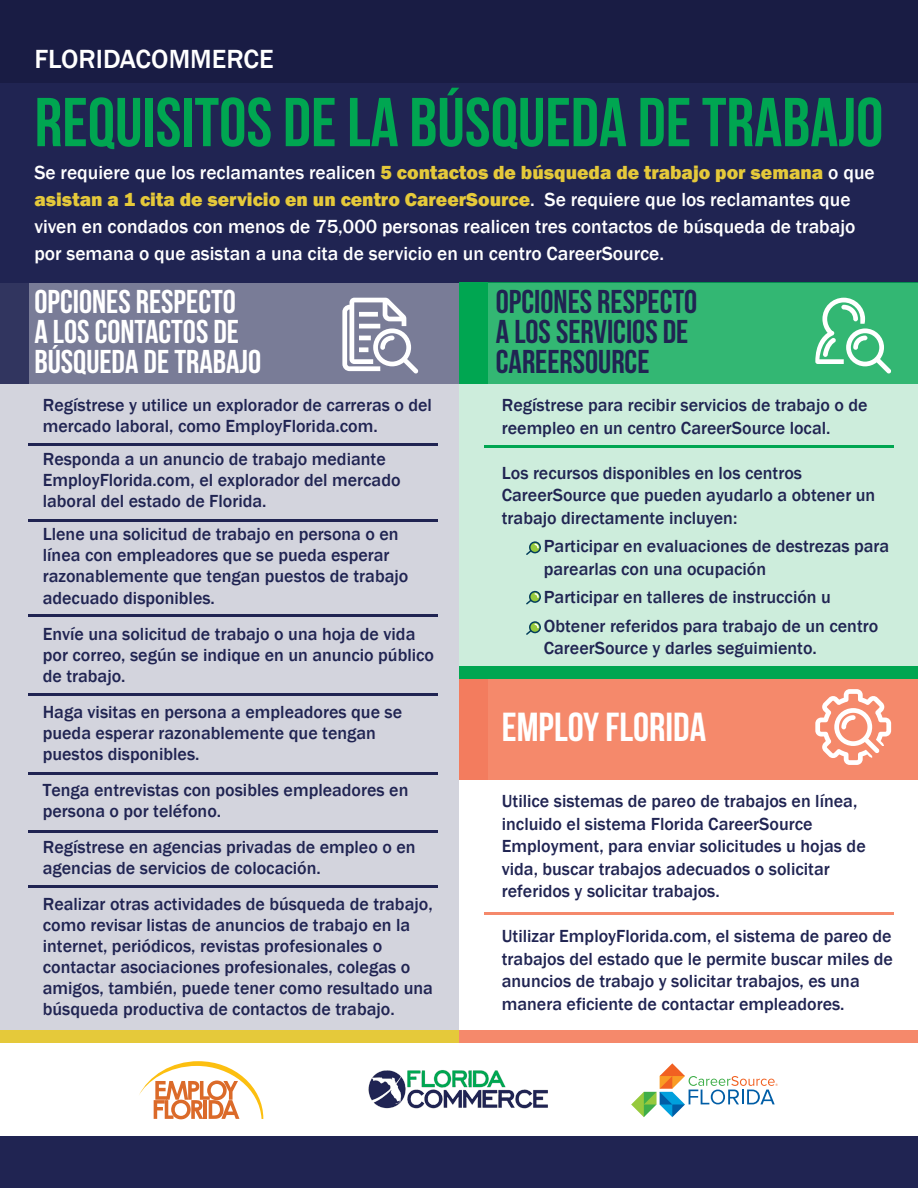
<style>
.page{position:relative;width:918px;height:1188px;background:#fff}
.page>*{position:absolute;margin:0;border:0;box-sizing:border-box;transform-origin:0 0}
.t1{font:700 69px "Bebas Neue";color:#00a651}
.t2{font:700 40.5px "Bebas Neue";color:#fff}
.t3{font:700 33px/30px "Bebas Neue";color:#fff}
.t4{font:700 33px/30px "Bebas Neue";color:#202452}
.t5{font:500 27px "Franklin Gothic";color:#fff}
.t6{font:500 19.5px/27px "Franklin Gothic";color:#fff}
.t7{font:500 18px/21px "Franklin Gothic";color:#202452}
.s1{font-weight:800;color:#e5c93a}
</style>
<div class="page">
<div style="left:0;top:0;width:918px;height:282px;background:#202452"></div>
<div style="left:0;top:1136px;width:918px;height:52px;background:#202452"></div>
<div style="left:0;top:0;width:918px;height:82px;background:#191c44"></div>
<svg style="left:139px;top:1061px;width:124px;height:58px"></svg>
<svg style="left:631px;top:1063px;width:147px;height:54px"></svg>
<div style="left:0;top:282px;width:459px;height:751px;background:#d3d4dd"></div>
<div style="left:0;top:282px;width:459px;height:102px;background:#797c97"></div>
<div style="left:0;top:282px;width:28px;height:102px;background:#31355f"></div>
<div style="left:459px;top:384px;width:459px;height:371px;background:#cdeddc"></div>
<div style="left:459px;top:282px;width:459px;height:102px;background:#33b773"></div>
<div style="left:459px;top:282px;width:28px;height:102px;background:#00a651"></div>
<hr style="left:28px;top:444px;width:410px;height:2px;background:#202452">
<hr style="left:484px;top:445px;width:410px;height:3px;background:#00a651">
<hr style="left:484px;top:912px;width:410px;height:3px;background:#f5896b">
<hr style="left:28px;top:520px;width:410px;height:2px;background:#202452">
<hr style="left:28px;top:614px;width:410px;height:2px;background:#202452">
<hr style="left:28px;top:694px;width:410px;height:2px;background:#202452">
<hr style="left:28px;top:772px;width:410px;height:3px;background:#202452">
<hr style="left:28px;top:830px;width:410px;height:2px;background:#202452">
<hr style="left:28px;top:886px;width:410px;height:2px;background:#202452">
<svg style="left:342px;top:298px;width:76px;height:75px"></svg>
<svg style="left:526px;top:541px;width:15px;height:14px"></svg>
<svg style="left:526px;top:591px;width:15px;height:14px"></svg>
<svg style="left:526px;top:621px;width:15px;height:14px"></svg>
<svg style="left:815px;top:298px;width:76px;height:75px"></svg>
<div style="left:459px;top:678px;width:459px;height:102px;background:#f5896b"></div>
<div style="left:459px;top:678px;width:28px;height:102px;background:#f37c5e"></div>
<svg style="left:815px;top:689px;width:76px;height:76px"></svg>
<div style="left:459px;top:666px;width:459px;height:12px;background:#00a651"></div>
<div style="left:459px;top:1031px;width:459px;height:12px;background:#f5896b"></div>
<div style="left:0;top:1031px;width:459px;height:12px;background:#e5c93a"></div>
<img style="left:368px;top:1070px;width:180px;height:39px">
<h3 class="t5" style="left:34px;top:42px;width:241px">FLORIDACOMMERCE</h3>
<h1 class="t1" style="left:35px;top:85px;width:850px">REQUISITOS DE LA BÚSQUEDA DE TRABAJO</h1>
<p class="t6" style="left:34px;top:159px;width:842px">Se requiere que los reclamantes realicen <span class="s1">5 contactos de búsqueda de trabajo por semana</span> o que <span class="s1">asistan a 1 cita de servicio en un centro CareerSource</span>. Se requiere que los reclamantes que viven en condados con menos de 75,000 personas realicen tres contactos de búsqueda de trabajo por semana o que asistan a una cita de servicio en un centro CareerSource.</p>
<h3 class="t3" style="left:34px;top:286px;width:228px">OPCIONES RESPECTO<br>A LOS CONTACTOS DE<br>BÚSQUEDA DE TRABAJO</h3>
<p class="t7" style="left:43px;top:395px;width:391px">Regístrese y utilice un explorador de carreras o del mercado laboral, como EmployFlorida.com.</p>
<p class="t7" style="left:43px;top:449px;width:359px">Responda a un anuncio de trabajo mediante<br>EmployFlorida.com, el explorador del mercado laboral del estado de Florida.</p>
<p class="t7" style="left:43px;top:524px;width:367px">Llene una solicitud de trabajo en persona o en línea con empleadores que se pueda esperar razonablemente que tengan puestos de trabajo adecuado disponibles.</p>
<p class="t7" style="left:43px;top:623px;width:393px">Envíe una solicitud de trabajo o una hoja de vida por correo, según se indique en un anuncio público de trabajo.</p>
<p class="t7" style="left:43px;top:701px;width:361px">Haga visitas en persona a empleadores que se pueda esperar razonablemente que tengan puestos disponibles.</p>
<p class="t7" style="left:43px;top:779px;width:367px">Tenga entrevistas con posibles empleadores en persona o por teléfono.</p>
<p class="t7" style="left:43px;top:836px;width:374px">Regístrese en agencias privadas de empleo o en agencias de servicios de colocación.</p>
<p class="t7" style="left:43px;top:893px;width:392px">Realizar otras actividades de búsqueda de trabajo, como revisar listas de anuncios de trabajo en la internet, periódicos, revistas profesionales o contactar asociaciones profesionales, colegas o amigos, también, puede tener como resultado una búsqueda productiva de contactos de trabajo.</p>
<h3 class="t4" style="left:496px;top:287px;width:203px">OPCIONES RESPECTO<br>A LOS SERVICIOS DE<br>CAREERSOURCE</h3>
<p class="t7" style="left:502px;top:394px;width:367px;line-height:22.5px">Regístrese para recibir servicios de trabajo o de reempleo en un centro CareerSource local.</p>
<p class="t7" style="left:502px;top:462px;width:375px;line-height:22.5px">Los recursos disponibles en los centros<br>CareerSource que pueden ayudarlo a obtener un trabajo directamente incluyen:</p>
<p class="t7" style="left:544px;top:535px;width:347px;line-height:22.5px">Participar en evaluaciones de destrezas para parearlas con una ocupación</p>
<p class="t7" style="left:544px;top:583px;width:336px;line-height:28.5px">Participar en talleres de instrucción u<br>Obtener referidos para trabajo de un centro</p>
<p class="t7" style="left:544px;top:638px;width:275px">CareerSource y darles seguimiento.</p>
<h2 class="t2" style="left:502px;top:704px;width:206px">EMPLOY FLORIDA</h2>
<p class="t7" style="left:502px;top:790px;width:365px;line-height:22.5px">Utilice sistemas de pareo de trabajos en línea, incluido el sistema Florida CareerSource Employment, para enviar solicitudes u hojas de vida, buscar trabajos adecuados o solicitar referidos y solicitar trabajos.</p>
<p class="t7" style="left:502px;top:925px;width:393px;line-height:22.5px">Utilizar EmployFlorida.com, el sistema de pareo de trabajos del estado que le permite buscar miles de anuncios de trabajo y solicitar trabajos, es una manera eficiente de contactar empleadores.</p>
</div>
